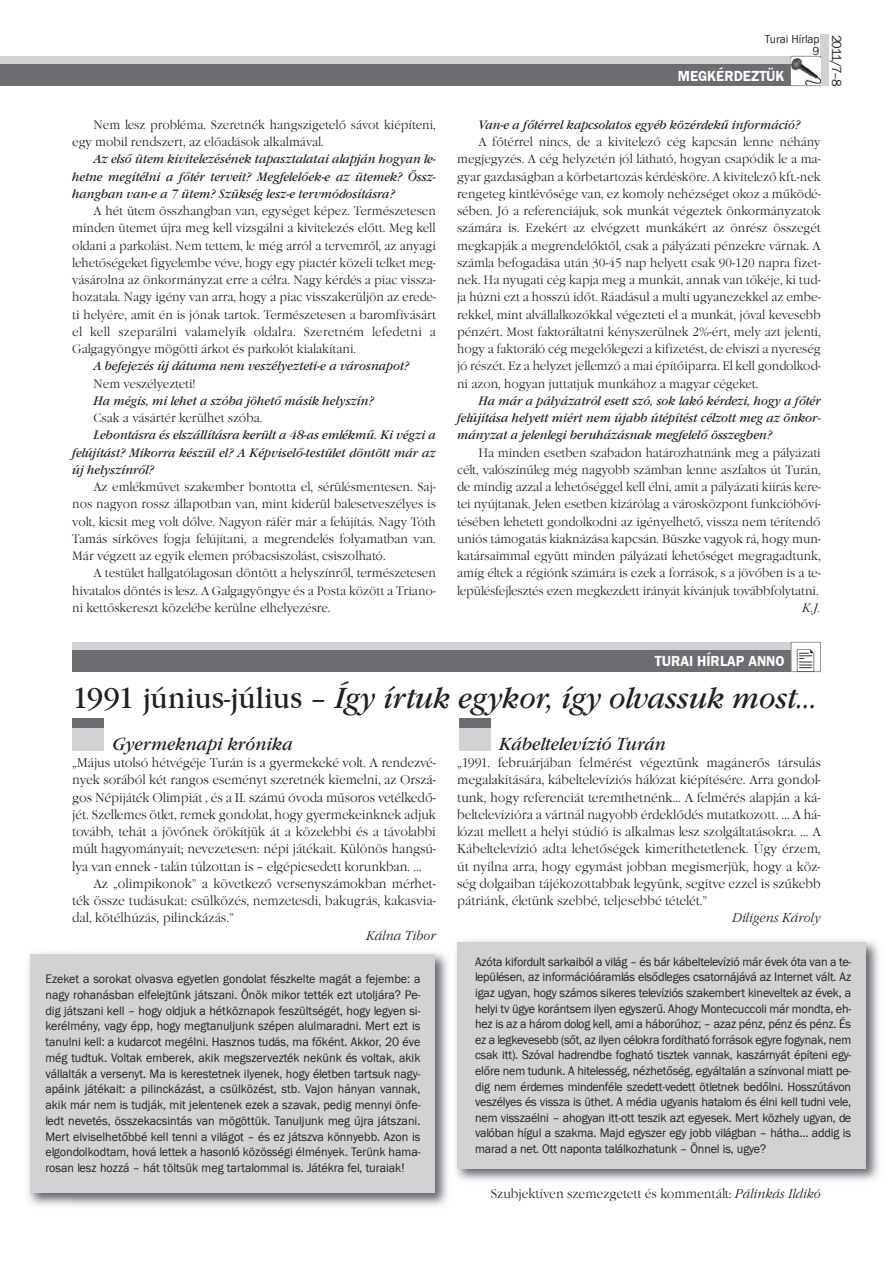
<style>
.page{position:relative;width:893px;height:1263px;background:#fff}
.page>*{position:absolute;margin:0;border:0;box-sizing:border-box;transform-origin:0 0}
.t1{font:italic 30px "Garamond Itc TEE";color:#231f20;scale:.95 1}
.t2{font:italic 18px "Garamond Itc TEE";color:#231f20;scale:.95 1}
.t3{font:600 15px "Franklin Gothic Itc TEE";color:#fff;scale:.95 1}
.t4{font:13.5px "Franklin Gothic Itc TEE";color:#231f20;scale:.96 1}
.t5{font:300 13.05px/17.2px "Garamond Itc TEE";color:#231f20;text-align:justify;scale:.95 1}
.t6{font:italic 300 13.05px "Garamond Itc TEE";color:#231f20;scale:.95 1}
.t7{font:12.75px/15.8px "Franklin Gothic Itc TEE";letter-spacing:-.01em;color:#231f20;text-align:justify;scale:.95 1}
.t8{font:300 12.6px/17.2px "Garamond Itc TEE";color:#231f20;text-align:justify;scale:.95 1}
.t9{font:italic 12.6px/17.2px "Garamond Itc TEE";color:#231f20;text-align:justify;scale:.95 1}
.t10{font:italic 300 12.6px "Garamond Itc TEE";color:#231f20;scale:.95 1}
.t11{font:12px/12px "Franklin Gothic Itc TEE";color:#231f20;text-align:right;scale:.95 1}
.s1{font-style:normal}
.s2{font-style:italic}
</style>
<div class="page">
<div style="left:0;top:56px;width:791px;height:9px;background:#d1d2d4"></div>
<div style="left:0;top:65px;width:791px;height:21px;background:#6c6d70"></div>
<div style="left:821px;top:35px;width:8px;height:51px;background:#d1d2d4"></div>
<div style="left:791px;top:56px;width:30px;height:30px;border:1px solid #939598"></div>
<img style="left:792px;top:58px;width:28px;height:27px">
<img style="left:28px;top:952px;width:420px;height:254px">
<div style="left:30px;top:954px;width:405px;height:239px;background:#d1d2d4"></div>
<img style="left:455px;top:940px;width:424px;height:241px">
<div style="left:457px;top:942px;width:409px;height:226px;background:#d1d2d4"></div>
<div style="left:72px;top:719px;width:32px;height:9px;background:#6c6d70"></div>
<div style="left:72px;top:728px;width:32px;height:22px;background:#d1d2d4"></div>
<div style="left:459px;top:719px;width:31px;height:9px;background:#6c6d70"></div>
<div style="left:459px;top:728px;width:31px;height:22px;background:#d1d2d4"></div>
<div style="left:72px;top:642px;width:719px;height:8px;background:#d1d2d4"></div>
<div style="left:72px;top:650px;width:719px;height:22px;background:#6c6d70"></div>
<div style="left:791px;top:642px;width:30px;height:30px;border:1px solid #939598"></div>
<svg style="left:797px;top:670px;width:17px;height:2px"></svg>
<p class="t8" style="left:72px;top:116px;width:384px;text-indent:21px">Nem lesz probléma. Szeretnék hangszigetelő sávot kiépíteni, egy mobil rendszert, az előadások alkalmával.</p>
<p class="t9" style="left:72px;top:151px;width:384px;text-indent:21px">Az első ütem kivitelezésének tapasztalatai alapján hogyan le&shy;hetne megítélni a főtér terveit? Megfelelőek-e az ütemek? Össz&shy;hangban van-e a 7 ütem? Szükség lesz-e tervmódosításra?</p>
<p class="t8" style="left:72px;top:202px;width:384px;text-indent:21px">A hét ütem összhangban van, egységet képez. Természetesen minden ütemet újra meg kell vizsgálni a kivitelezés előtt. Meg kell oldani a parkolást. Nem tettem, le még arról a tervemről, az anyagi lehetőségeket figyelembe véve, hogy egy piactér közeli telket meg&shy;vásárolna az önkormányzat erre a célra. Nagy kérdés a piac vissza&shy;hozatala. Nagy igény van arra, hogy a piac visszakerüljön az erede&shy;ti helyére, amit én is jónak tartok. Természetesen a baromfivásárt el kell szeparálni valamelyik oldalra. Szeretném lefedetni a Galgagyöngye mögötti árkot és parkolót kialakítani.</p>
<p class="t9" style="left:94px;top:358px;width:334px">A befejezés új dátuma nem veszélyezteti-e a városnapot?</p>
<p class="t8" style="left:94px;top:375px;width:109px">Nem veszélyezteti!</p>
<p class="t9" style="left:94px;top:392px;width:296px">Ha mégis, mi lehet a szóba jöhető másik helyszín?</p>
<p class="t8" style="left:94px;top:409px;width:179px">Csak a vásártér kerülhet szóba.</p>
<p class="t9" style="left:72px;top:427px;width:384px;text-indent:21px">Lebontásra és elszállításra került a 48-as emlékmű. Ki végzi a felújítást? Mikorra készül el? A Képviselő-testület döntött már az új helyszínről?</p>
<p class="t8" style="left:72px;top:478px;width:384px;text-indent:21px">Az emlékművet szakember bontotta el, sérülésmentesen. Saj&shy;nos nagyon rossz állapotban van, mint kiderül balesetveszélyes is volt, kicsit meg volt dőlve. Nagyon ráfér már a felújítás. Nagy Tóth Tamás sírköves fogja felújítani, a megrendelés folyamatban van.<br>Már végzett az egyik elemen próbacsiszolást, csiszolható.</p>
<p class="t8" style="left:72px;top:565px;width:384px;text-indent:21px">A testület hallgatólagosan döntött a helyszínről, természetesen hivatalos döntés is lesz. A Galgagyöngye és a Posta között a Triano&shy;ni kettőskereszt közelébe kerülne elhelyezésre.</p>
<p class="t11" style="left:765px;top:33px;width:59px">Turai Hírlap<br>9</p>
<p class="t3" style="left:678px;top:67px;width:114px">MEGKÉRDEZTÜK</p>
<p class="t4" style="left:845px;top:35px;width:55px;rotate:90deg">2011/7–8</p>
<p class="t9" style="left:478px;top:116px;width:340px">Van-e a főtérrel kapcsolatos egyéb közérdekű információ?</p>
<p class="t8" style="left:457px;top:133px;width:384px;text-indent:21px">A főtérrel nincs, de a kivitelező cég kapcsán lenne néhány megjegyzés. A cég helyzetén jól látható, hogyan csapódik le a ma&shy;gyar gazdaságban a körbetartozás kérdésköre. A kivitelező kft.-nek rengeteg kintlévősége van, ez komoly nehézséget okoz a működé&shy;sében. Jó a referenciájuk, sok munkát végeztek önkormányzatok számára is. Ezekért az elvégzett munkákért az önrész összegét megkapják a megrendelőktől, csak a pályázati pénzekre várnak. A számla befogadása után 30-45 nap helyett csak 90-120 napra fizet&shy;nek. Ha nyugati cég kapja meg a munkát, annak van tőkéje, ki tud&shy;ja húzni ezt a hosszú időt. Ráadásul a multi ugyanezekkel az embe&shy;rekkel, mint alvállalkozókkal végezteti el a munkát, jóval kevesebb pénzért. Most faktoráltatni kényszerülnek 2%-ért, mely azt jelenti, hogy a faktoráló cég megelőlegezi a kifizetést, de elviszi a nyereség jó részét. Ez a helyzet jellemző a mai építőiparra. El kell gondolkod&shy;ni azon, hogyan juttatjuk munkához a magyar cégeket.</p>
<p class="t9" style="left:457px;top:392px;width:384px;text-indent:21px">Ha már a pályázatról esett szó, sok lakó kérdezi, hogy a főtér felújítása helyett miért nem újabb útépítést célzott meg az önkor&shy;mányzat a jelenlegi beruházásnak megfelelő összegben?</p>
<p class="t8" style="left:457px;top:444px;width:384px;text-indent:21px">Ha minden esetben szabadon határozhatnánk meg a pályázati célt, valószínűleg még nagyobb számban lenne aszfaltos út Turán, de mindig azzal a lehetőséggel kell élni, amit a pályázati kiírás kere&shy;tei nyújtanak. Jelen esetben kizárólag a városközpont funkcióbőví&shy;tésében lehetett gondolkodni az igényelhető, vissza nem térítendő uniós támogatás kiaknázása kapcsán. Büszke vagyok rá, hogy mun&shy;katársaimmal együtt minden pályázati lehetőséget megragadtunk, amíg éltek a régiónk számára is ezek a források, s a jövőben is a te&shy;lepülésfejlesztés ezen megkezdett irányát kívánjuk továbbfolytatni.</p>
<p class="t10" style="left:802px;top:600px;width:21px">K.J.</p>
<p class="t3" style="left:655px;top:653px;width:138px">TURAI HÍRLAP ANNO</p>
<h1 class="t1" style="left:72px;top:680px;width:786px"><span class="s1">1991 június-július –</span> Így írtuk egykor, így olvassuk most…</h1>
<h2 class="t2" style="left:113px;top:733px;width:191px">Gyermeknapi krónika</h2>
<p class="t5" style="left:72px;top:754px;width:384px">„Május utolsó hétvégéje Turán is a gyermekeké volt. A rendezvé&shy;nyek sorából két rangos eseményt szeretnék kiemelni, az Orszá&shy;gos Népijáték Olimpiát , és a II. számú óvoda műsoros vetélkedő&shy;jét. Szellemes ötlet, remek gondolat, hogy gyermekeinknek adjuk tovább, tehát a jövőnek örökítjük át a közelebbi és a távolabbi múlt hagyományait; nevezetesen: népi játékait. Különös hangsú&shy;lya van ennek - talán túlzottan is – elgépiesedett korunkban. …</p>
<p class="t5" style="left:72px;top:875px;width:384px;text-indent:21px">Az „olimpikonok” a következő versenyszámokban mérhet&shy;ték össze tudásukat: csülközés, nemzetesdi, bakugrás, kakasvia&shy;dal, kötélhúzás, pilinckázás.”</p>
<p class="t6" style="left:366px;top:927px;width:75px">Kálna Tibor</p>
<h2 class="t2" style="left:499px;top:733px;width:177px">Kábeltelevízió Turán</h2>
<p class="t5" style="left:457px;top:754px;width:384px">„1991. februárjában felmérést végeztünk magánerős társulás megalakítására, kábeltelevíziós hálózat kiépítésére. Arra gondol&shy;tunk, hogy referenciát teremthetnénk… A felmérés alapján a ká&shy;beltelevízióra a vártnál nagyobb érdeklődés mutatkozott. … A há&shy;lózat mellett a helyi stúdió is alkalmas lesz szolgáltatásokra. ... A Kábeltelevízió adta lehetőségek kimeríthetetlenek. Úgy érzem, út nyílna arra, hogy egymást jobban megismerjük, hogy a köz&shy;ség dolgaiban tájékozottabbak legyünk, segítve ezzel is szűkebb pátriánk, életünk szebbé, teljesebbé tételét.”</p>
<p class="t6" style="left:732px;top:910px;width:95px">Diligens Károly</p>
<p class="t7" style="left:45px;top:971px;width:396px">Ezeket a sorokat olvasva egyetlen gondolat fészkelte magát a fejembe: a nagy rohanásban elfelejtünk játszani. Önök mikor tették ezt utoljára? Pe&shy;dig játszani kell – hogy oldjuk a hétköznapok feszültségét, hogy legyen si&shy;kerélmény, vagy épp, hogy megtanuljunk szépen alulmaradni. Mert ezt is tanulni kell: a kudarcot megélni. Hasznos tudás, ma főként. Akkor, 20 éve még tudtuk. Voltak emberek, akik megszervezték nekünk és voltak, akik vállalták a versenyt. Ma is kerestetnek ilyenek, hogy életben tartsuk nagy&shy;apáink játékait: a pilinckázást, a csülközést, stb. Vajon hányan vannak, akik már nem is tudják, mit jelentenek ezek a szavak, pedig mennyi önfe&shy;ledt nevetés, összekacsintás van mögöttük. Tanuljunk meg újra játszani.<br>Mert elviselhetőbbé kell tenni a világot – és ez játszva könnyebb. Azon is elgondolkodtam, hová lettek a hasonló közösségi élmények. Terünk hama&shy;rosan lesz hozzá – hát töltsük meg tartalommal is. Játékra fel, turaiak!</p>
<p class="t7" style="left:475px;top:953px;width:397px">Azóta kifordult sarkaiból a világ – és bár kábeltelevízió már évek óta van a te&shy;lepülésen, az információáramlás elsődleges csatornájává az Internet vált. Az igaz ugyan, hogy számos sikeres televíziós szakembert kineveltek az évek, a helyi tv ügye korántsem ilyen egyszerű. Ahogy Montecuccoli már mondta, eh&shy;hez is az a három dolog kell, ami a háborúhoz; – azaz pénz, pénz és pénz. És ez a legkevesebb (sőt, az ilyen célokra fordítható források egyre fogynak, nem csak itt). Szóval hadrendbe fogható tisztek vannak, kaszárnyát építeni egy&shy;előre nem tudunk. A hitelesség, nézhetőség, egyáltalán a színvonal miatt pe&shy;dig nem érdemes mindenféle szedett-vedett ötletnek bedőlni. Hosszútávon veszélyes és vissza is üthet. A média ugyanis hatalom és élni kell tudni vele, nem visszaélni – ahogyan itt-ott teszik azt egyesek. Mert közhely ugyan, de valóban hígul a szakma. Majd egyszer egy jobb világban – hátha… addig is marad a net. Ott naponta találkozhatunk – Önnel is, ugye?</p>
<p class="t5" style="left:491px;top:1185px;width:349px">Szubjektíven szemezgetett és kommentált: <span class="s2">Pálinkás Ildikó</span></p>
</div>
